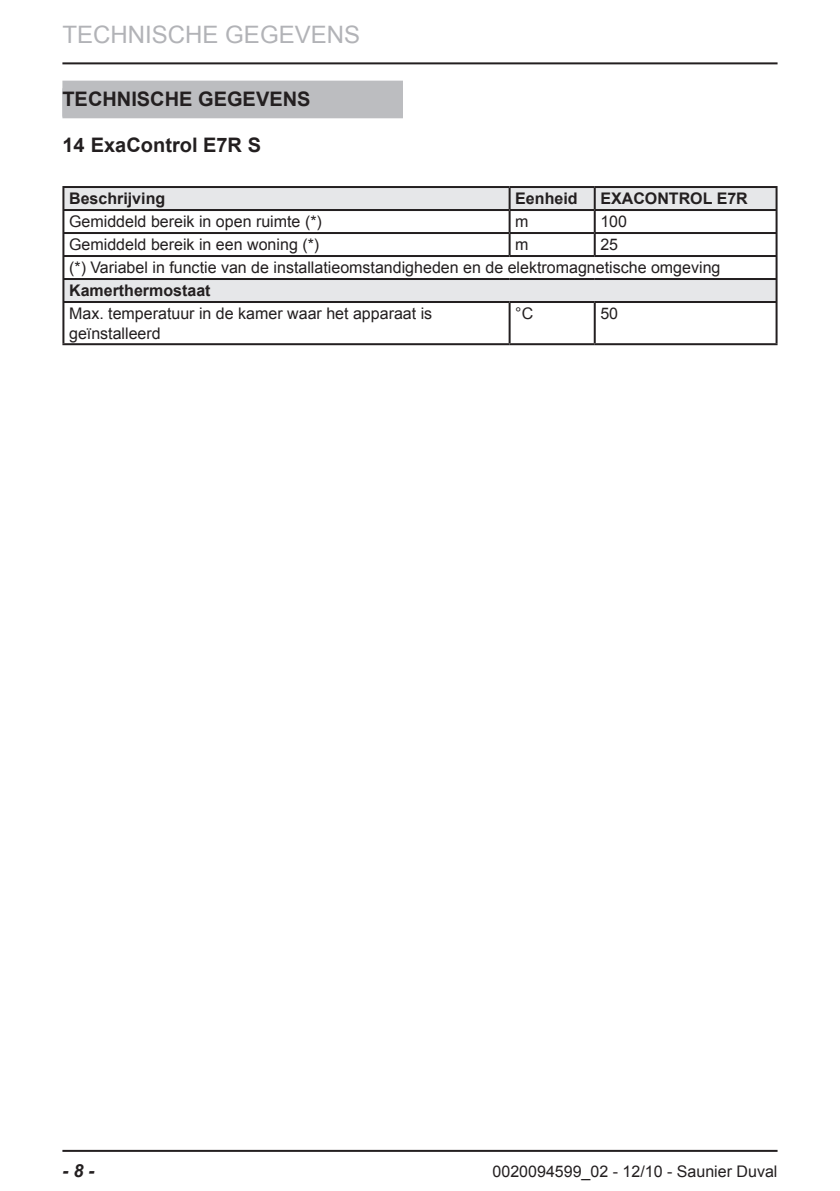
<style>
.page{position:relative;width:840px;height:1191px;background:#fff}
.page>*{position:absolute;margin:0;border:0;box-sizing:border-box;transform-origin:0 0}
.manual_heading_left{font:24px "Arial";color:#b2b3b7}
.chapter{font:700 20px "Arial";color:#231f20}
.title_1{font:700 20px "Arial";color:#231f20}
.t1{font:italic 700 18px "Arial";color:#231f20}
.table_data{font:16px/19.2px "Arial";color:#231f20}
.table_heading{font:700 16px "Arial";color:#231f20}
.c_manual_article_num{font:16px "Arial";color:#231f20}
</style>
<div class="page">
<hr style="left:62px;top:1149px;width:715px;height:2px;background:#231f20">
<hr style="left:62px;top:62px;width:715px;height:2px;background:#231f20">
<div style="left:62px;top:81px;width:341px;height:36px;background:#bcbdc0"></div>
<div style="left:62px;top:88px;width:341px;height:30px;background:#bcbdc0"></div>
<svg style="left:64px;top:188px;width:711px;height:113px"></svg>
<hr style="left:62px;top:186px;width:447px;height:2px;background:#231f20">
<hr style="left:62px;top:188px;width:2px;height:21px;background:#231f20">
<hr style="left:509px;top:186px;width:85px;height:2px;background:#231f20">
<hr style="left:508px;top:188px;width:2px;height:21px;background:#231f20">
<hr style="left:594px;top:186px;width:183px;height:2px;background:#231f20">
<hr style="left:593px;top:188px;width:2px;height:21px;background:#231f20">
<hr style="left:775px;top:188px;width:2px;height:21px;background:#231f20">
<hr style="left:62px;top:209px;width:447px;height:2px;background:#231f20">
<hr style="left:62px;top:211px;width:2px;height:21px;background:#231f20">
<hr style="left:509px;top:209px;width:85px;height:2px;background:#231f20">
<hr style="left:594px;top:209px;width:183px;height:2px;background:#231f20">
<hr style="left:775px;top:211px;width:2px;height:21px;background:#231f20">
<hr style="left:62px;top:232px;width:447px;height:2px;background:#231f20">
<hr style="left:62px;top:234px;width:2px;height:21px;background:#231f20">
<hr style="left:509px;top:232px;width:85px;height:2px;background:#231f20">
<hr style="left:594px;top:232px;width:183px;height:2px;background:#231f20">
<hr style="left:775px;top:234px;width:2px;height:21px;background:#231f20">
<hr style="left:62px;top:255px;width:447px;height:2px;background:#231f20">
<hr style="left:62px;top:257px;width:2px;height:21px;background:#231f20">
<hr style="left:509px;top:255px;width:85px;height:2px;background:#231f20">
<hr style="left:594px;top:255px;width:183px;height:2px;background:#231f20">
<hr style="left:775px;top:257px;width:2px;height:21px;background:#231f20">
<hr style="left:62px;top:278px;width:447px;height:2px;background:#231f20">
<hr style="left:62px;top:280px;width:2px;height:21px;background:#231f20">
<hr style="left:509px;top:278px;width:85px;height:2px;background:#231f20">
<hr style="left:594px;top:278px;width:183px;height:2px;background:#231f20">
<hr style="left:775px;top:280px;width:2px;height:21px;background:#231f20">
<hr style="left:62px;top:301px;width:447px;height:2px;background:#231f20">
<hr style="left:62px;top:303px;width:2px;height:40px;background:#231f20">
<hr style="left:509px;top:301px;width:85px;height:2px;background:#231f20">
<hr style="left:594px;top:301px;width:183px;height:2px;background:#231f20">
<hr style="left:775px;top:303px;width:2px;height:40px;background:#231f20">
<hr style="left:62px;top:343px;width:447px;height:2px;background:#231f20">
<hr style="left:594px;top:343px;width:183px;height:2px;background:#231f20">
<hr style="left:508px;top:211px;width:2px;height:21px;background:#231f20">
<hr style="left:593px;top:211px;width:2px;height:21px;background:#231f20">
<hr style="left:508px;top:234px;width:2px;height:21px;background:#231f20">
<hr style="left:593px;top:234px;width:2px;height:21px;background:#231f20">
<hr style="left:508px;top:303px;width:2px;height:40px;background:#231f20">
<hr style="left:593px;top:303px;width:2px;height:40px;background:#231f20">
<hr style="left:509px;top:343px;width:85px;height:2px;background:#231f20">
<p class="manual_heading_left" style="left:62px;top:19px;width:299px">TECHNISCHE GEGEVENS</p>
<p class="chapter" style="left:62px;top:85px;width:249px">TECHNISCHE GEGEVENS</p>
<p class="title_1" style="left:62px;top:132px;width:200px">14 ExaControl E7R S</p>
<p class="table_heading" style="left:69px;top:188px;width:98px">Beschrijving</p>
<p class="table_heading" style="left:515px;top:188px;width:64px">Eenheid</p>
<p class="table_heading" style="left:600px;top:188px;width:149px">EXACONTROL E7R</p>
<p class="table_data" style="left:69px;top:212px;width:254px">Gemiddeld bereik in open ruimte (*)</p>
<p class="table_data" style="left:515px;top:212px;width:15px">m</p>
<p class="table_data" style="left:600px;top:212px;width:28px">100</p>
<p class="table_data" style="left:69px;top:235px;width:251px">Gemiddeld bereik in een woning (*)</p>
<p class="table_data" style="left:515px;top:235px;width:15px">m</p>
<p class="table_data" style="left:600px;top:235px;width:19px">25</p>
<p class="table_data" style="left:69px;top:258px;width:652px">(*) Variabel in functie van de installatieomstandigheden en de elektromagnetische omgeving</p>
<p class="table_heading" style="left:69px;top:280px;width:143px">Kamerthermostaat</p>
<p class="table_data" style="left:69px;top:304px;width:364px">Max. temperatuur in de kamer waar het apparaat is geïnstalleerd</p>
<p class="table_data" style="left:515px;top:304px;width:19px">°C</p>
<p class="table_data" style="left:600px;top:304px;width:19px">50</p>
<p class="t1" style="left:62px;top:1159px;width:34px">- 8 -</p>
<p class="c_manual_article_num" style="left:492px;top:1161px;width:286px">0020094599_02 - 12/10 - Saunier Duval</p>
</div>
